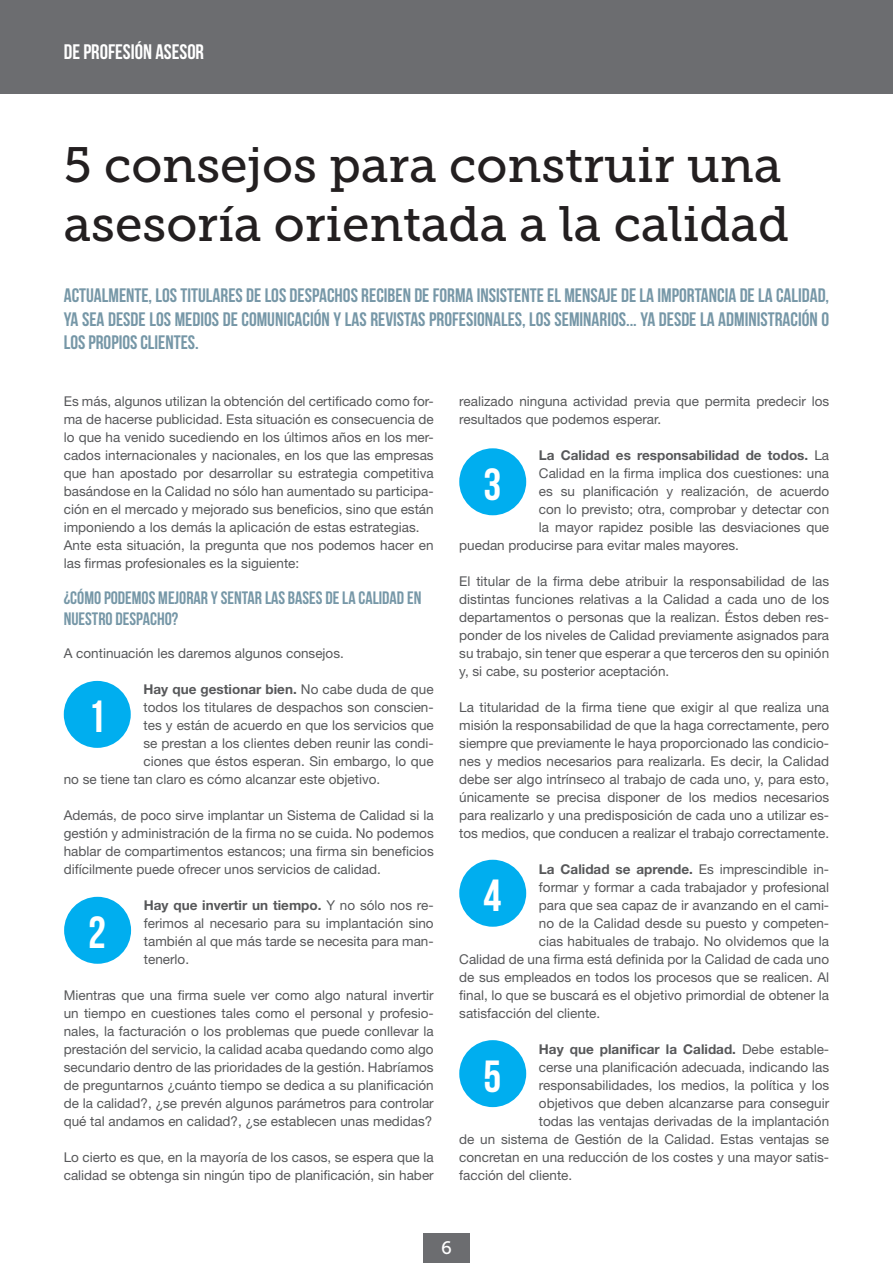
<style>
.page{position:relative;width:893px;height:1263px;background:#fff}
.page>*{position:absolute;margin:0;border:0;box-sizing:border-box;transform-origin:0 0}
.Titol-Portada{font:49.5px/59.4px "Museo Slab 500";color:#231f20}
.Art-apartat-1{font:45px "Bebas Neue";color:#fff}
.Apartado-Portada{font:21px "Bebas Neue";color:#fff}
.Apartado-Portada-2{font:19.5px/23.4px "Bebas Neue";color:#7697a7;text-align:justify}
.Art-apartat-1-2{font:18px/21.6px "Bebas Neue";color:#7697a7}
.t1{font:18px "Museo Slab 500";color:#fff}
.Cuerpo{font:13.5px/18px "Helvetica Neue LT Std";color:#57585a;text-align:justify}
.Cuerpo-2{font:700 13.5px "Helvetica Neue LT Std";color:#57585a}
.s1{font-weight:400}
.s2{font-weight:700}
</style>
<div class="page">
<div style="left:423px;top:1233px;width:47px;height:30px;background:#6c6d70"></div>
<div style="left:0;top:0;width:893px;height:94px;background:#6c6d70"></div>
<div style="left:64px;top:681px;width:67px;height:67px;background:#00aeef;border-radius:50%"></div>
<div style="left:64px;top:897px;width:67px;height:67px;background:#00aeef;border-radius:50%"></div>
<div style="left:459px;top:448px;width:67px;height:67px;background:#00aeef;border-radius:50%"></div>
<div style="left:459px;top:860px;width:67px;height:67px;background:#00aeef;border-radius:50%"></div>
<div style="left:459px;top:1040px;width:67px;height:67px;background:#00aeef;border-radius:50%"></div>
<p class="Apartado-Portada" style="left:64px;top:40px;width:142px">DE PROFESIÓN ASESOR</p>
<p class="Titol-Portada" style="left:64px;top:135px;width:727px">5 consejos para construir una asesoría orientada a la calidad</p>
<p class="Apartado-Portada-2" style="left:64px;top:284px;width:767px">ACTUALMENTE, LOS TITULARES DE LOS DESPACHOS RECIBEN DE FORMA INSISTENTE EL MENSAJE DE LA IMPORTANCIA DE LA CALIDAD, YA SEA DESDE LOS MEDIOS DE COMUNICACIÓN Y LAS REVISTAS PROFESIONALES, LOS SEMINARIOS... YA DESDE LA ADMINISTRACIÓN O LOS PROPIOS CLIENTES.</p>
<p class="Cuerpo" style="left:64px;top:392px;width:371px">Es más, algunos utilizan la obtención del certificado como for&shy;ma de hacerse publicidad. Esta situación es consecuencia de lo que ha venido sucediendo en los últimos años en los mer&shy;cados internacionales y nacionales, en los que las empresas que han apostado por desarrollar su estrategia competitiva basándose en la Calidad no sólo han aumentado su participa&shy;ción en el mercado y mejorado sus beneficios, sino que están imponiendo a los demás la aplicación de estas estrategias.</p>
<p class="Cuerpo" style="left:64px;top:536px;width:371px">Ante esta situación, la pregunta que nos podemos hacer en las firmas profesionales es la siguiente:</p>
<p class="Art-apartat-1-2" style="left:64px;top:587px;width:359px">¿CÓMO PODEMOS MEJORAR Y SENTAR LAS BASES DE LA CALIDAD EN<br>NUESTRO DESPACHO?</p>
<p class="Cuerpo" style="left:64px;top:644px;width:282px">A continuación les daremos algunos consejos.</p>
<p class="Cuerpo-2" style="left:144px;top:681px;width:292px">Hay que gestionar bien. <span class="s1">No cabe duda de que</span></p>
<p class="Cuerpo" style="left:144px;top:698px;width:292px">todos los titulares de despachos son conscien-</p>
<p class="Cuerpo" style="left:144px;top:716px;width:292px">tes y están de acuerdo en que los servicios que</p>
<p class="Cuerpo" style="left:144px;top:734px;width:292px">se prestan a los clientes deben reunir las condi-</p>
<p class="Cuerpo" style="left:144px;top:752px;width:292px">ciones que éstos esperan. Sin embargo, lo que</p>
<p class="Cuerpo" style="left:64px;top:770px;width:318px">no se tiene tan claro es cómo alcanzar este objetivo.</p>
<p class="Cuerpo" style="left:64px;top:806px;width:371px">Además, de poco sirve implantar un Sistema de Calidad si la gestión y administración de la firma no se cuida. No podemos hablar de compartimentos estancos; una firma sin beneficios difícilmente puede ofrecer unos servicios de calidad.</p>
<p class="Cuerpo" style="left:144px;top:896px;width:291px"><span class="s2">Hay que invertir un tiempo.</span> Y no sólo nos re&shy;ferimos al necesario para su implantación sino también al que más tarde se necesita para man&shy;tenerlo.</p>
<p class="Cuerpo" style="left:64px;top:986px;width:371px">Mientras que una firma suele ver como algo natural invertir un tiempo en cuestiones tales como el personal y profesio&shy;nales, la facturación o los problemas que puede conllevar la prestación del servicio, la calidad acaba quedando como algo secundario dentro de las prioridades de la gestión. Habríamos de preguntarnos ¿cuánto tiempo se dedica a su planificación de la calidad?, ¿se prevén algunos parámetros para controlar qué tal andamos en calidad?, ¿se establecen unas medidas?</p>
<p class="Cuerpo" style="left:64px;top:1148px;width:371px">Lo cierto es que, en la mayoría de los casos, se espera que la calidad se obtenga sin ningún tipo de planificación, sin haber</p>
<p class="Art-apartat-1" style="left:88px;top:692px;width:19px">1</p>
<p class="Art-apartat-1" style="left:88px;top:908px;width:19px">2</p>
<p class="Cuerpo" style="left:459px;top:392px;width:371px">realizado ninguna actividad previa que permita predecir los resultados que podemos esperar.</p>
<p class="Cuerpo-2" style="left:539px;top:447px;width:292px">La Calidad es responsabilidad de todos. <span class="s1">La</span></p>
<p class="Cuerpo" style="left:539px;top:464px;width:292px">Calidad en la firma implica dos cuestiones: una</p>
<p class="Cuerpo" style="left:539px;top:482px;width:292px">es su planificación y realización, de acuerdo</p>
<p class="Cuerpo" style="left:539px;top:500px;width:292px">con lo previsto; otra, comprobar y detectar con</p>
<p class="Cuerpo" style="left:539px;top:518px;width:292px">la mayor rapidez posible las desviaciones que</p>
<p class="Cuerpo" style="left:459px;top:536px;width:281px">puedan producirse para evitar males mayores.</p>
<p class="Cuerpo" style="left:459px;top:572px;width:371px">El titular de la firma debe atribuir la responsabilidad de las distintas funciones relativas a la Calidad a cada uno de los departamentos o personas que la realizan. Éstos deben res&shy;ponder de los niveles de Calidad previamente asignados para su trabajo, sin tener que esperar a que terceros den su opinión y, si cabe, su posterior aceptación.</p>
<p class="Cuerpo" style="left:459px;top:698px;width:371px">La titularidad de la firma tiene que exigir al que realiza una misión la responsabilidad de que la haga correctamente, pero siempre que previamente le haya proporcionado las condicio&shy;nes y medios necesarios para realizarla. Es decir, la Calidad debe ser algo intrínseco al trabajo de cada uno, y, para esto, únicamente se precisa disponer de los medios necesarios para realizarlo y una predisposición de cada uno a utilizar es&shy;tos medios, que conducen a realizar el trabajo correctamente.</p>
<p class="Cuerpo-2" style="left:539px;top:861px;width:292px">La Calidad se aprende. <span class="s1">Es imprescindible in-</span></p>
<p class="Cuerpo" style="left:539px;top:878px;width:292px">formar y formar a cada trabajador y profesional</p>
<p class="Cuerpo" style="left:539px;top:896px;width:292px">para que sea capaz de ir avanzando en el cami-</p>
<p class="Cuerpo" style="left:539px;top:914px;width:292px">no de la Calidad desde su puesto y competen-</p>
<p class="Cuerpo" style="left:539px;top:932px;width:292px">cias habituales de trabajo. No olvidemos que la</p>
<p class="Cuerpo" style="left:459px;top:950px;width:371px">Calidad de una firma está definida por la Calidad de cada uno</p>
<p class="Cuerpo" style="left:459px;top:968px;width:371px">de sus empleados en todos los procesos que se realicen. Al</p>
<p class="Cuerpo" style="left:459px;top:986px;width:371px">final, lo que se buscará es el objetivo primordial de obtener la</p>
<p class="Cuerpo" style="left:459px;top:1004px;width:143px">satisfacción del cliente.</p>
<p class="Cuerpo-2" style="left:539px;top:1041px;width:292px">Hay que planificar la Calidad. <span class="s1">Debe estable-</span></p>
<p class="Cuerpo" style="left:539px;top:1058px;width:292px">cerse una planificación adecuada, indicando las</p>
<p class="Cuerpo" style="left:539px;top:1076px;width:292px">responsabilidades, los medios, la política y los</p>
<p class="Cuerpo" style="left:539px;top:1094px;width:292px">objetivos que deben alcanzarse para conseguir</p>
<p class="Cuerpo" style="left:539px;top:1112px;width:292px">todas las ventajas derivadas de la implantación</p>
<p class="Cuerpo" style="left:459px;top:1130px;width:371px">de un sistema de Gestión de la Calidad. Estas ventajas se</p>
<p class="Cuerpo" style="left:459px;top:1148px;width:371px">concretan en una reducción de los costes y una mayor satis-</p>
<p class="Cuerpo" style="left:459px;top:1166px;width:115px">facción del cliente.</p>
<p class="Art-apartat-1" style="left:483px;top:460px;width:19px">3</p>
<p class="Art-apartat-1" style="left:483px;top:871px;width:19px">4</p>
<p class="Art-apartat-1" style="left:483px;top:1051px;width:19px">5</p>
<h3 class="t1" style="left:441px;top:1238px;width:12px">6</h3>
</div>
